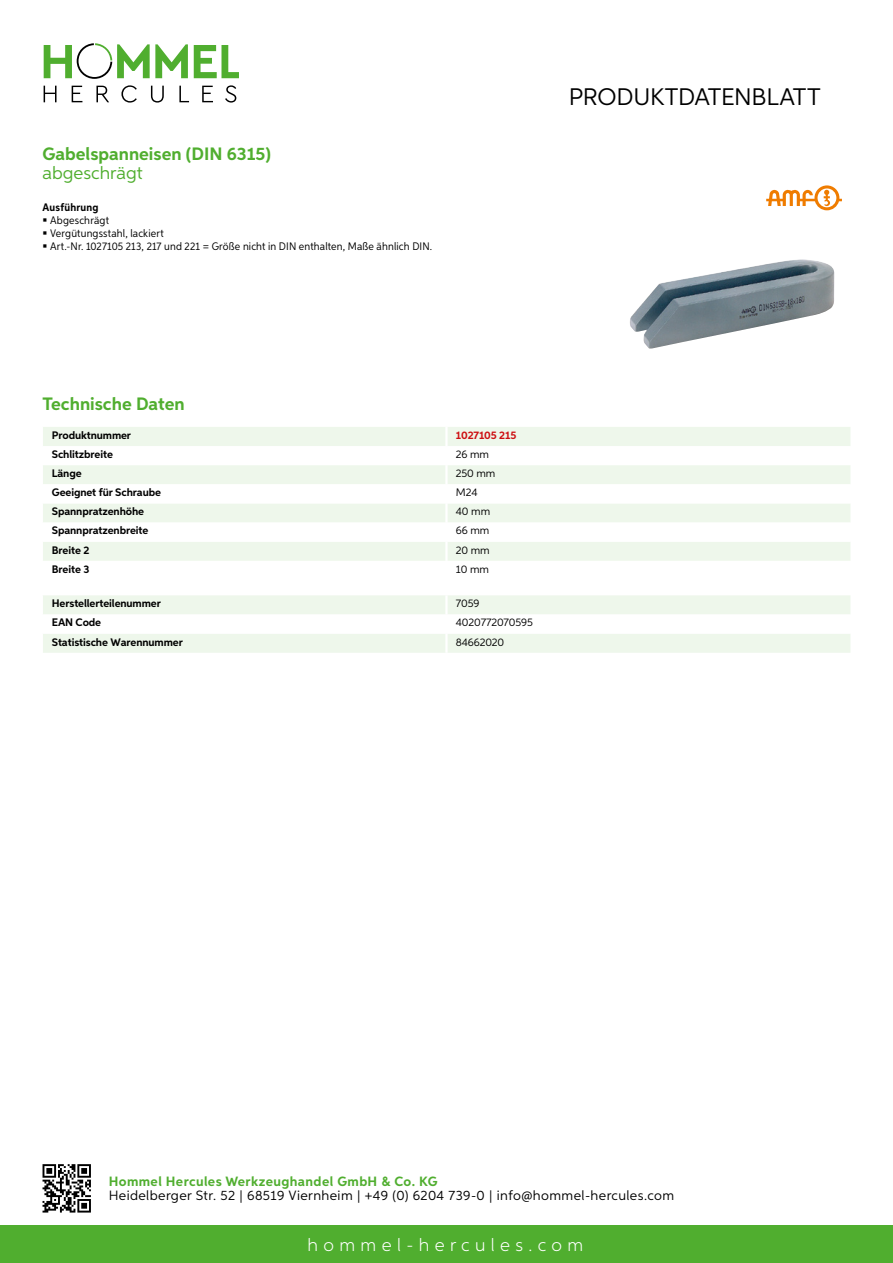
<style>
.page{position:relative;width:893px;height:1263px;background:#fff}
.page>*{position:absolute;margin:0;border:0;box-sizing:border-box;transform-origin:0 0}
.t1{font:24px "Aspira";letter-spacing:-.01em;color:#000}
.t2{font:700 18px "Aspira";color:#50ae2f}
.t3{font:300 18px "Aspira";letter-spacing:.3em;color:#fff}
.t4{font:18px "Aspira";color:#50ae2f}
.t5{font:13.5px "Aspira";letter-spacing:.03em;color:#000}
.t6{font:700 13.5px "Aspira";letter-spacing:.03em;color:#50ae2f}
.t7{font:700 10.95px "Aspira";letter-spacing:-.01em;color:#000}
.t8{font:10.95px/12.8px "Aspira Nar";letter-spacing:.015em;color:#000}
.t9{font:10.95px "Aspira";letter-spacing:-.01em;color:#000}
.t10{font:700 10.95px "Aspira";letter-spacing:-.01em;color:#cd1013}
.t11{font:700 10.95px "Aspira Nar";letter-spacing:.02em;color:#000}
</style>
<div class="page">
<div style="left:0;top:1226px;width:893px;height:37px;background:#50ae2f"></div>
<svg style="left:43px;top:1164px;width:48px;height:48px"></svg>
<svg style="left:194px;top:45px;width:45px;height:33px"></svg>
<svg style="left:44px;top:43px;width:144px;height:36px"></svg>
<svg style="left:44px;top:86px;width:13px;height:16px"></svg>
<svg style="left:72px;top:86px;width:10px;height:16px"></svg>
<svg style="left:96px;top:86px;width:13px;height:16px"></svg>
<svg style="left:121px;top:85px;width:16px;height:18px"></svg>
<svg style="left:151px;top:86px;width:13px;height:17px"></svg>
<svg style="left:179px;top:86px;width:10px;height:16px"></svg>
<svg style="left:202px;top:86px;width:11px;height:16px"></svg>
<svg style="left:225px;top:85px;width:11px;height:18px"></svg>
<div style="left:43px;top:427px;width:807px;height:19px;background:#eef7eb"></div>
<svg style="left:43px;top:465px;width:807px;height:96px;fill:#eef7eb"></svg>
<hr style="left:445px;top:427px;width:3px;height:19px;background:#fff">
<hr style="left:445px;top:465px;width:3px;height:19px;background:#fff">
<hr style="left:445px;top:484px;width:3px;height:19px;background:#fff">
<hr style="left:445px;top:503px;width:3px;height:20px;background:#fff">
<hr style="left:445px;top:523px;width:3px;height:19px;background:#fff">
<hr style="left:445px;top:542px;width:3px;height:19px;background:#fff">
<svg style="left:43px;top:595px;width:807px;height:58px"></svg>
<hr style="left:445px;top:634px;width:3px;height:19px;background:#fff">
<img style="left:630px;top:259px;width:205px;height:90px">
<svg style="left:766px;top:185px;width:76px;height:25px"></svg>
<h2 class="t2" style="left:43px;top:142px;width:230px">Gabelspanneisen (DIN 6315)</h2>
<h2 class="t4" style="left:43px;top:162px;width:102px">abgeschrägt</h2>
<p class="t11" style="left:43px;top:201px;width:58px">Ausführung</p>
<p class="t8" style="left:50px;top:214px;width:384px">Abgeschrägt<br>Vergütungsstahl, lackiert<br>Art.-Nr. 1027105 213, 217 und 221 = Größe nicht in DIN enthalten, Maße ähnlich DIN.</p>
<h1 class="t1" style="left:569px;top:82px;width:253px">Produktdatenblatt</h1>
<h2 class="t2" style="left:43px;top:393px;width:144px">Technische Daten</h2>
<p class="t7" style="left:52px;top:428px;width:81px">Produktnummer</p>
<p class="t10" style="left:456px;top:428px;width:62px">1027105 215</p>
<p class="t7" style="left:52px;top:447px;width:63px">Schlitzbreite</p>
<p class="t9" style="left:456px;top:447px;width:35px">26 mm</p>
<p class="t7" style="left:52px;top:467px;width:31px">Länge</p>
<p class="t9" style="left:456px;top:467px;width:41px">250 mm</p>
<p class="t7" style="left:52px;top:486px;width:111px">Geeignet für Schraube</p>
<p class="t9" style="left:456px;top:486px;width:23px">M24</p>
<p class="t7" style="left:52px;top:505px;width:94px">Spannpratzenhöhe</p>
<p class="t9" style="left:456px;top:505px;width:36px">40 mm</p>
<p class="t7" style="left:52px;top:524px;width:98px">Spannpratzenbreite</p>
<p class="t9" style="left:456px;top:524px;width:35px">66 mm</p>
<p class="t7" style="left:52px;top:543px;width:39px">Breite 2</p>
<p class="t9" style="left:456px;top:543px;width:35px">20 mm</p>
<p class="t7" style="left:52px;top:562px;width:39px">Breite 3</p>
<p class="t9" style="left:456px;top:562px;width:35px">10 mm</p>
<p class="t7" style="left:52px;top:597px;width:111px">Herstellerteilenummer</p>
<p class="t9" style="left:456px;top:597px;width:25px">7059</p>
<p class="t7" style="left:52px;top:616px;width:51px">EAN Code</p>
<p class="t9" style="left:456px;top:616px;width:79px">4020772070595</p>
<p class="t7" style="left:52px;top:635px;width:132px">Statistische Warennummer</p>
<p class="t9" style="left:456px;top:635px;width:50px">84662020</p>
<p class="t6" style="left:109px;top:1172px;width:330px">Hommel Hercules Werkzeughandel GmbH &amp; Co. KG</p>
<p class="t5" style="left:109px;top:1187px;width:567px">Heidelberger Str. 52 | 68519 Viernheim | +49 (0) 6204 739-0 | info@hommel-hercules.com</p>
<h2 class="t3" style="left:307px;top:1234px;width:277px">hommel-hercules.com</h2>
</div>
